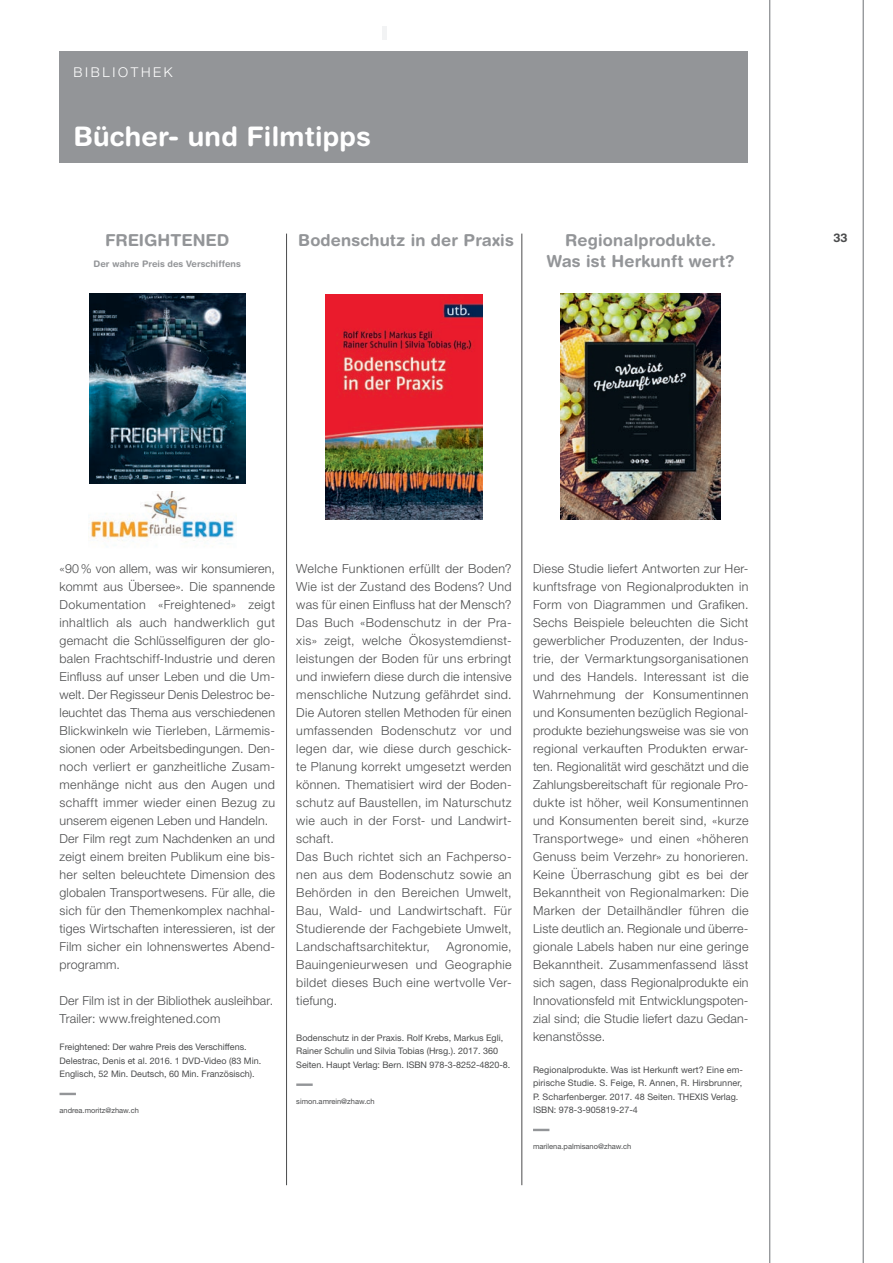
<style>
.page{position:relative;width:893px;height:1263px;background:#fff}
.page>*{position:absolute;margin:0;border:0;box-sizing:border-box;transform-origin:0 0}
.t1{font:700 27px "Helvetica Rounded LT Std";letter-spacing:.01em;color:#fff}
.t2{font:700 16.5px/21px "Helvetica Rounded LT Std";letter-spacing:.01em;color:#939598;text-align:center}
.t3{font:300 13.5px "Helvetica Neue LT Pro";letter-spacing:.2em;color:#fff}
.t4{font:300 12.45px/18px "Helvetica Neue LT Pro";letter-spacing:.025em;color:#4b4c4d}
.t5{font:700 12px "Helvetica Rounded LT Std";color:#4b4c4d}
.t6{font:9px/13.5px "Helvetica Neue LT Pro";color:#4b4c4d}
.t7{font:700 9px "Helvetica Rounded LT Std";color:#939598}
.t8{font:7.5px "Helvetica Neue LT Pro";color:#4b4c4d}
</style>
<div class="page">
<hr style="left:286px;top:234px;width:1px;height:951px;background:#4b4c4d">
<hr style="left:383px;top:26px;width:4px;height:13px;background:#f2f3f4">
<div style="left:60px;top:51px;width:688px;height:111px;background:#939598"></div>
<hr style="left:522px;top:234px;width:1px;height:951px;background:#4b4c4d">
<svg style="left:60px;top:1093px;width:16px;height:2px"></svg>
<img style="left:89px;top:293px;width:156px;height:190px">
<img style="left:89px;top:492px;width:148px;height:52px">
<img style="left:326px;top:294px;width:156px;height:225px">
<hr style="left:296px;top:1083px;width:17px;height:3px;background:#939598">
<svg style="left:533px;top:1129px;width:16px;height:2px"></svg>
<img style="left:561px;top:293px;width:159px;height:226px">
<hr style="left:769px;top:0;width:1px;height:1263px;background:#939598">
<hr style="left:863px;top:0;width:1px;height:1263px;background:#939598">
<p class="t3" style="left:73px;top:64px;width:101px">BIBLIOTHEK</p>
<h1 class="t1" style="left:73px;top:120px;width:299px">Bücher- und Filmtipps</h1>
<h2 class="t2" style="left:105px;top:229px;width:126px">FREIGHTENED</h2>
<p class="t7" style="left:94px;top:258px;width:149px">Der wahre Preis des Verschiffens</p>
<h2 class="t2" style="left:298px;top:229px;width:217px">Bodenschutz in der Praxis</h2>
<h2 class="t2" style="left:547px;top:229px;width:189px">Regionalprodukte.<br>Was ist Herkunft wert?</h2>
<p class="t5" style="left:833px;top:231px;width:16px">33</p>
<p class="t4" style="left:60px;top:559px;width:217px">«90% von allem, was wir konsumieren, kommt aus Übersee». Die spannende Dokumentation «Freightened» zeigt inhaltlich als auch handwerklich gut gemacht die Schlüsselfiguren der glo&shy;balen Frachtschiff-Industrie und deren Einfluss auf unser Leben und die Um&shy;welt. Der Regisseur Denis Delestroc be&shy;leuchtet das Thema aus verschiedenen Blickwinkeln wie Tierleben, Lärmemis&shy;sionen oder Arbeitsbedingungen. Den&shy;noch verliert er ganzheitliche Zusam&shy;menhänge nicht aus den Augen und schafft immer wieder einen Bezug zu unserem eigenen Leben und Handeln.<br>Der Film regt zum Nachdenken an und zeigt einem breiten Publikum eine bis&shy;her selten beleuchtete Dimension des globalen Transportwesens. Für alle, die sich für den Themenkomplex nachhal&shy;tiges Wirtschaften interessieren, ist der Film sicher ein lohnenswertes Abend&shy;programm.</p>
<p class="t4" style="left:60px;top:991px;width:215px">Der Film ist in der Bibliothek ausleihbar.<br>Trailer: www.freightened.com</p>
<p class="t6" style="left:60px;top:1040px;width:203px">Freightened: Der wahre Preis des Verschiffens.<br>Delestrac, Denis et al. 2016. 1 DVD-Video (83 Min.<br>Englisch, 52 Min. Deutsch, 60 Min. Französisch).</p>
<p class="t8" style="left:60px;top:1106px;width:81px">andrea.moritz@zhaw.ch</p>
<p class="t4" style="left:296px;top:559px;width:217px">Welche Funktionen erfüllt der Boden?<br>Wie ist der Zustand des Bodens? Und was für einen Einfluss hat der Mensch?<br>Das Buch «Bodenschutz in der Pra&shy;xis» zeigt, welche Ökosystemdienst&shy;leistungen der Boden für uns erbringt und inwiefern diese durch die intensive menschliche Nutzung gefährdet sind.<br>Die Autoren stellen Methoden für einen umfassenden Bodenschutz vor und legen dar, wie diese durch geschick&shy;te Planung korrekt umgesetzt werden können. Thematisiert wird der Boden&shy;schutz auf Baustellen, im Naturschutz wie auch in der Forst- und Landwirt&shy;schaft.<br>Das Buch richtet sich an Fachperso&shy;nen aus dem Bodenschutz sowie an Behörden in den Bereichen Umwelt, Bau, Wald- und Landwirtschaft. Für Studierende der Fachgebiete Umwelt, Landschaftsarchitektur,</p>
<p class="t4" style="left:296px;top:937px;width:217px;text-align:justify;text-indent:150px">Agronomie, Bauingenieurwesen und Geographie bildet dieses Buch eine wertvolle Ver&shy;tiefung.</p>
<p class="t6" style="left:296px;top:1031px;width:215px">Bodenschutz in der Praxis. Rolf Krebs, Markus Egli,<br>Rainer Schulin und Silvia Tobias (Hrsg.). 2017. 360<br>Seiten. Haupt Verlag: Bern. ISBN 978-3-8252-4820-8.</p>
<p class="t8" style="left:296px;top:1096px;width:80px">simon.amrein@zhaw.ch</p>
<p class="t4" style="left:533px;top:559px;width:217px;text-align:justify">Diese Studie liefert Antworten zur Her&shy;kunftsfrage von Regionalprodukten in Form von Diagrammen und Grafiken.<br>Sechs Beispiele beleuchten die Sicht gewerblicher Produzenten, der Indus&shy;trie, der Vermarktungsorganisationen und des Handels. Interessant ist die Wahrnehmung der Konsumentinnen und Konsumenten bezüglich Regional&shy;produkte beziehungsweise was sie von regional verkauften Produkten erwar&shy;ten. Regionalität wird geschätzt und die Zahlungsbereitschaft für regionale Pro&shy;dukte ist höher, weil Konsumentinnen und Konsumenten bereit sind, «kurze Transportwege» und einen «höheren Genuss beim Verzehr» zu honorieren.<br>Keine Überraschung gibt es bei der Bekanntheit von Regionalmarken: Die Marken der Detailhändler führen die Liste deutlich an. Regionale und überre&shy;gionale Labels haben nur eine geringe Bekanntheit. Zusammenfassend lässt sich sagen, dass Regionalprodukte ein Innovationsfeld mit Entwicklungspoten&shy;zial sind; die Studie liefert dazu Gedan&shy;kenanstösse.</p>
<p class="t6" style="left:533px;top:1062px;width:212px">Regionalprodukte. Was ist Herkunft wert? Eine em&shy;pirische Studie. S. Feige, R. Annen, R. Hirsbrunner, P. Scharfenberger. 2017. 48 Seiten. THEXIS Verlag.<br>ISBN: 978-3-905819-27-4</p>
<p class="t8" style="left:533px;top:1142px;width:100px">marilena.palmisano@zhaw.ch</p>
</div>
